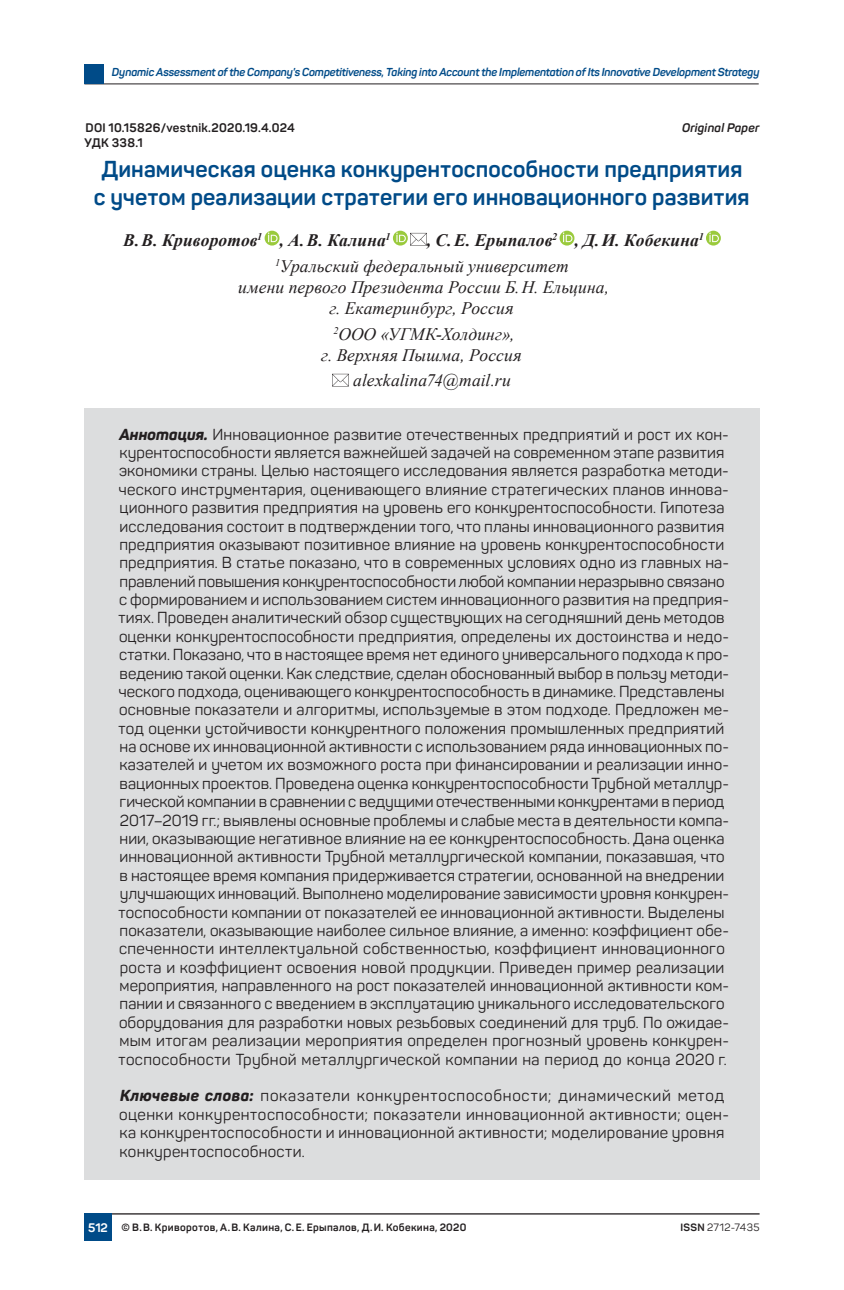
<style>
.page{position:relative;width:844px;height:1290px;background:#fff}
.page>*{position:absolute;margin:0;border:0;box-sizing:border-box;transform-origin:0 0}
.t1{font:700 22.75px/27.3px "Panton";letter-spacing:.005em;color:#004b88;text-align:center}
.t2{font:italic 17.5px/21px "Times New Roman";letter-spacing:.005em;color:#231f20;text-align:center}
.t3{font:italic 700 17.5px "Times New Roman";letter-spacing:.005em;color:#231f20}
.t4{font:15.75px/18.4px "Panton";letter-spacing:.01em;color:#231f20}
.t5{font:15.75px/18.4px "Panton";letter-spacing:.03em;color:#231f20}
.t6{font:700 12.25px "Panton";letter-spacing:.025em;color:#231f20}
.t7{font:italic 700 12.25px "Panton";letter-spacing:.015em;color:#231f20}
.t8{font:700 12.25px "Panton";color:#fff}
.t9{font:italic 700 11.38px "Panton";letter-spacing:-.015em;color:#004b88}
.t10{font:700 10.5px "Panton";letter-spacing:.03em;color:#231f20}
.t11{font:10.5px "Panton";letter-spacing:.035em;color:#231f20}
.s1{font-weight:700}
.s2{font-weight:800;font-style:italic}
</style>
<div class="page">
<hr style="left:84px;top:83px;width:674px;height:1px;background:#231f20">
<hr style="left:84px;top:1213px;width:675px;height:1px;background:#231f20">
<div style="left:84px;top:64px;width:20px;height:20px;background:#004b88"></div>
<div style="left:84px;top:1213px;width:28px;height:28px;background:#004b88"></div>
<svg style="left:264px;top:231px;width:15px;height:15px"></svg>
<svg style="left:268px;top:232px;width:9px;height:10px"></svg>
<div style="left:393px;top:231px;width:14px;height:15px;background:#9aca3c;border-radius:50%"></div>
<svg style="left:396px;top:232px;width:31px;height:14px"></svg>
<svg style="left:559px;top:231px;width:15px;height:15px"></svg>
<svg style="left:562px;top:232px;width:10px;height:10px"></svg>
<svg style="left:705px;top:231px;width:15px;height:15px"></svg>
<svg style="left:709px;top:232px;width:9px;height:10px"></svg>
<svg style="left:332px;top:374px;width:17px;height:12px"></svg>
<div style="left:84px;top:408px;width:675px;height:680px;background:#dcddde"></div>
<div style="left:84px;top:1070px;width:675px;height:110px;background:#dcddde"></div>
<p class="t9" style="left:112px;top:65px;width:649px">Dynamic Assessment of the Company’s Competitiveness, Taking into Account the Implementation of Its Innovative Development Strategy</p>
<p class="t6" style="left:86px;top:120px;width:211px">DOI 10.15826/vestnik.2020.19.4.024</p>
<p class="t7" style="left:682px;top:120px;width:79px">Original Paper</p>
<p class="t6" style="left:84px;top:135px;width:60px">УДК 338.1</p>
<h1 class="t1" style="left:94px;top:156px;width:657px">Динамическая оценка конкурентоспособности предприятия с учетом реализации стратегии его инновационного развития</h1>
<p class="t3" style="left:123px;top:227px;width:269px">В.В. Криворотов<sup>1</sup> , А.В. Калина<sup>1</sup></p>
<p class="t2" style="left:275px;top:226px;width:430px;line-height:25.9px;text-align:left;text-indent:152px"><span class="s1">, С.Е. Ерыпалов</span><sup>2</sup> <span class="s1">, Д.И. Кобекина</span><sup>1<br></sup><sup>1</sup>Уральский федеральный университет</p>
<p class="t2" style="left:238px;top:276px;width:372px">имени первого Президента России Б. Н. Ельцина, г. Екатеринбург, Россия</p>
<p class="t2" style="left:321px;top:323px;width:202px"><sup>2</sup>ООО «УГМК-Холдинг»,<br>г. Верхняя Пышма, Россия</p>
<p class="t2" style="left:353px;top:370px;width:159px">alexkalina74@mail.ru</p>
<p class="t4" style="left:118px;top:425px;width:612px"><span class="s2">Аннотация.</span> Инновационное развитие отечественных предприятий и рост их кон&shy;курентоспособности является важнейшей задачей на современном этапе развития экономики страны. Целью настоящего исследования является разработка методи&shy;ческого инструментария, оценивающего влияние стратегических планов иннова&shy;ционного развития предприятия на уровень его конкурентоспособности. Гипотеза исследования состоит в подтверждении того, что планы инновационного развития предприятия оказывают позитивное влияние на уровень конкурентоспособности предприятия. В статье показано, что в современных условиях одно из главных на&shy;правлений повышения конкурентоспособности любой компании неразрывно связано с формированием и использованием систем инновационного развития на предприя&shy;тиях. Проведен аналитический обзор существующих на сегодняшний день методов оценки конкурентоспособности предприятия, определены их достоинства и недо&shy;статки. Показано, что в настоящее время нет единого универсального подхода к про&shy;ведению такой оценки. Как следствие, сделан обоснованный выбор в пользу методи&shy;ческого подхода, оценивающего конкурентоспособность в динамике. Представлены основные показатели и алгоритмы, используемые в этом подходе. Предложен ме&shy;тод оценки устойчивости конкурентного положения промышленных предприятий на основе их инновационной активности с использованием ряда инновационных по&shy;казателей и учетом их возможного роста при финансировании и реализации инно&shy;вационных проектов. Проведена оценка конкурентоспособности Трубной металлур&shy;гической компании в сравнении с ведущими отечественными конкурентами в период 2017–2019 гг.; выявлены основные проблемы и слабые места в деятельности компа&shy;нии, оказывающие негативное влияние на ее конкурентоспособность. Дана оценка инновационной активности Трубной металлургической компании, показавшая, что в настоящее время компания придерживается стратегии, основанной на внедрении улучшающих инноваций. Выполнено моделирование зависимости уровня конкурен&shy;тоспособности компании от показателей ее инновационной активности. Выделены показатели, оказывающие наиболее сильное влияние, а именно: коэффициент обе&shy;спеченности интеллектуальной собственностью, коэффициент инновационного роста и коэффициент освоения новой продукции. Приведен пример реализации мероприятия, направленного на рост показателей инновационной активности ком&shy;пании и связанного с введением в эксплуатацию уникального исследовательского оборудования для разработки новых резьбовых соединений для труб. По ожидае&shy;мым итогам реализации мероприятия определен прогнозный уровень конкурен&shy;тоспособности Трубной металлургической компании на период до конца 2020 г.</p>
<p class="t5" style="left:119px;top:1086px;width:611px"><span class="s2">Ключевые слова:</span> показатели конкурентоспособности; динамический метод оценки конкурентоспособности; показатели инновационной активности; оцен&shy;ка конкурентоспособности и инновационной активности; моделирование уровня конкурентоспособности.</p>
<p class="t8" style="left:88px;top:1220px;width:21px">512</p>
<p class="t11" style="left:680px;top:1221px;width:81px"><span class="s1">ISSN</span> 2712-7435</p>
<p class="t10" style="left:122px;top:1221px;width:346px">© В.В. Криворотов, А.В. Калина, С.Е. Ерыпалов, Д.И. Кобекина, 2020</p>
</div>
